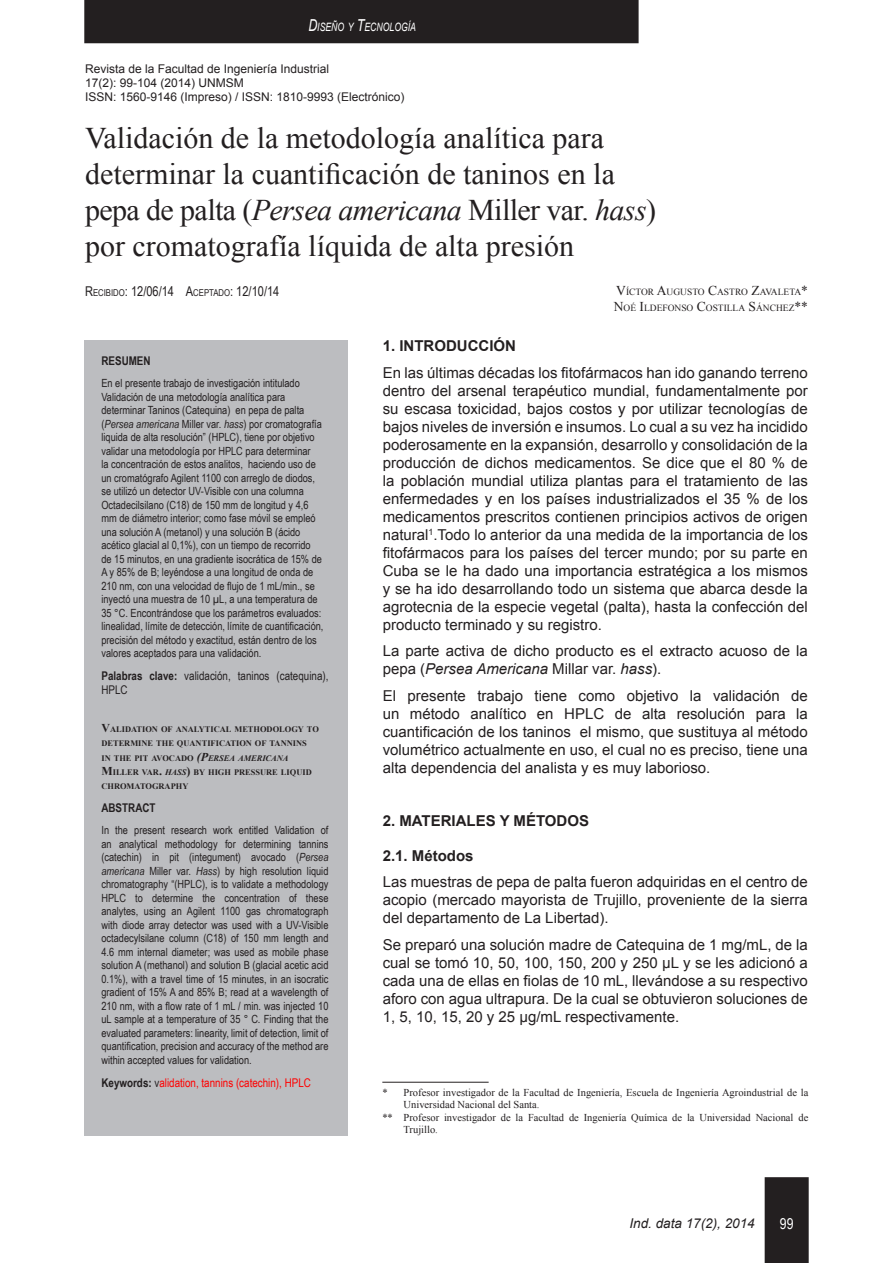
<style>
.page{position:relative;width:893px;height:1263px;background:#fff}
.page>*{position:absolute;margin:0;border:0;box-sizing:border-box;transform-origin:0 0}
.Titulo{font:30px/36px "Times New Roman";color:#231f20}
.CUERPO_TX{font:15px/18px "Arial";color:#231f20;text-align:justify}
.SUBTITULO_1{font:700 15px "Arial";color:#231f20}
.SUB_2{font:700 15px "Arial";color:#231f20}
.t1{font:15px "Arial Narrow";color:#fff}
.recibido{font:13.5px "Arial Narrow";color:#231f20}
.t2{font:italic 13.5px "Arial";color:#231f20}
.t3{font:12px "Arial";color:#231f20}
.resumen{font:12px/14.4px "Arial Narrow";color:#231f20}
.resumen-2{font:12px "Arial Narrow";color:#f00}
.resumen-3{font:700 12px "Arial Narrow";color:#231f20}
.t4{font:italic 11.55px "Arial";color:#fff;scale:.75 1}
.resumen-4{font:11.25px/13.5px "Arial Narrow";color:#231f20}
.pie_de_pagina{font:10.5px/12.6px "Times New Roman";color:#231f20}
.Autores{font:9.45px "Times New Roman";color:#231f20}
.titulo_en_ingles{font:700 8.4px/14.4px "Times New Roman";color:#231f20}
.s1{font-size:16.5px}
.s2{font-style:italic}
.s3{font-size:9.45px}
.s4{font-weight:700}
.s5{font-size:12px}
.s6{font-style:italic;font-size:12px}
.s7{font-weight:700;color:#231f20}
.s8{color:#231f20}
.s9{font-size:13.5px}
.s10{color:#222}
</style>
<div class="page">
<div style="left:765px;top:1177px;width:44px;height:86px;background:#231f20"></div>
<div style="left:84px;top:0;width:555px;height:43px;background:#231f20"></div>
<div style="left:84px;top:340px;width:264px;height:795px;background:#bcbdc0"></div>
<hr style="left:382px;top:1082px;width:107px;height:1px;background:#231f20">
<p class="t4" style="left:308px;top:19px;width:145px"><span class="s1">D</span>ISEÑO Y <span class="s1">T</span>ECNOLOGÍA</p>
<p class="t3" style="left:85px;top:60px;width:246px">Revista de la Facultad de Ingeniería Industrial</p>
<p class="t3" style="left:85px;top:75px;width:160px">17(2): 99-104 (2014) UNMSM</p>
<p class="t3" style="left:85px;top:89px;width:321px">ISSN: 1560-9146 (Impreso) / ISSN: 1810-9993 (Electrónico)</p>
<p class="Titulo" style="left:85px;top:120px;width:573px">Validación de la metodología analítica para determinar la cuantificación de taninos en la pepa de palta (<span class="s2">Persea americana</span> Miller var. <span class="s2">hass</span>) por cromatografía líquida de alta presión</p>
<p class="recibido" style="left:85px;top:281px;width:196px">R<span class="s3">ECIBIDO</span>: 12/06/14 A<span class="s3">CEPTADO</span>: 12/10/14</p>
<p class="resumen-3" style="left:101px;top:352px;width:51px">RESUMEN</p>
<p class="resumen-4" style="left:101px;top:376px;width:224px">En el presente trabajo de investigación intitulado Validación de una metodología analítica para determinar Taninos (Catequina) en pepa de palta (<span class="s2">Persea americana</span> Miller var. <span class="s2">hass</span>) por cromatografía liquida de alta resolución” (HPLC), tiene por objetivo validar una metodología por HPLC para determinar<br>la concentración de estos analitos, haciendo uso de un cromatógrafo Agilent 1100 con arreglo de diodos, se utilizó un detector UV-Visible con una columna Octadecilsilano (C18) de 150 mm de longitud y 4,6 mm de diámetro interior; como fase móvil se empleó una solución A (metanol) y una solución B (ácido acético glacial al 0,1%), con un tiempo de recorrido de 15 minutos, en una gradiente isocrática de 15% de A y 85% de B; leyéndose a una longitud de onda de 210 nm, con una velocidad de flujo de 1 mL/min., se inyectó una muestra de 10 µL, a una temperatura de 35 °C. Encontrándose que los parámetros evaluados: linealidad, límite de detección, límite de cuantificación, precisión del método y exactitud, están dentro de los valores aceptados para una validación.</p>
<p class="resumen" style="left:101px;top:668px;width:229px"><span class="s4">Palabras clave:</span> validación, taninos (catequina),<br>HPLC</p>
<p class="titulo_en_ingles" style="left:101px;top:721px;width:219px"><span class="s5">V</span>ALIDATION OF ANALYTICAL METHODOLOGY TO DETERMINE THE QUANTIFICATION OF TANNINS<br>IN THE PIT AVOCADO <span class="s6">(P</span><span class="s2">ERSEA AMERICANA </span><span class="s5">M</span>ILLER VAR<span class="s5">.</span> <span class="s2">HASS</span><span class="s5">)</span> BY HIGH PRESSURE LIQUID CHROMATOGRAPHY</p>
<p class="resumen-3" style="left:101px;top:799px;width:56px">ABSTRACT</p>
<p class="resumen-4" style="left:101px;top:823px;width:229px;text-align:justify">In the present research work entitled Validation of an analytical methodology for determining tannins (catechin) in pit (integument) avocado (<span class="s2">Persea americana</span> Miller var. <span class="s2">Hass</span>) by high resolution liquid chromatography “(HPLC), is to validate a methodology HPLC to determine the concentration of these analytes, using an Agilent 1100 gas chromatograph with diode array detector was used with a UV-Visible octadecylsilane column (C18) of 150 mm length and 4.6 mm internal diameter; was used as mobile phase solution A (methanol) and solution B (glacial acetic acid 0.1%), with a travel time of 15 minutes, in an isocratic gradient of 15% A and 85% B; read at a wavelength of 210 nm, with a flow rate of 1 mL / min. was injected 10 uL sample at a temperature of 35 ° C. Finding that the evaluated parameters: linearity, limit of detection, limit of quantification, precision and accuracy of the method are within accepted values for validation.</p>
<p class="resumen-2" style="left:101px;top:1074px;width:211px"><span class="s7">Keywords:</span> <span class="s8">v</span>alidation, tannins (catechin), HPLC</p>
<p class="Autores" style="left:616px;top:286px;width:151px"><span class="s9">V</span>ÍCTOR <span class="s9">A</span>UGUSTO <span class="s9">C</span>ASTRO <span class="s9">Z</span>AVA</p>
<p class="Autores" style="left:778px;top:286px;width:32px">LETA<span class="s9">*</span></p>
<p class="Autores" style="left:614px;top:302px;width:196px"><span class="s9">N</span>OÉ <span class="s9">I</span>LDEFONSO <span class="s9">C</span>OSTILLA <span class="s9">S</span>ÁNCHEZ<span class="s9">**</span></p>
<p class="SUBTITULO_1" style="left:383px;top:336px;width:135px">1. INTRODUCCIÓN</p>
<p class="CUERPO_TX" style="left:383px;top:363px;width:427px">En las últimas décadas los fitofármacos han ido ganando terreno dentro del arsenal terapéutico mundial, fundamentalmente por su escasa toxicidad, bajos costos y por utilizar tecnologías de bajos niveles de inversión e insumos. Lo cual a su vez ha incidido poderosamente en la expansión, desarrollo y consolidación de la producción de dichos medicamentos. Se dice que el 80 % de la población mundial utiliza plantas para el tratamiento de las enfermedades y en los países industrializados el 35 % de los medicamentos prescritos contienen principios activos de origen natural<sup>1</sup>.Todo lo anterior da una medida de la importancia de los fitofármacos para los países del tercer mundo; por su parte en Cuba se le ha dado una importancia estratégica a los mismos y se ha ido desarrollando todo un sistema que abarca desde la agrotecnia de la especie vegetal (palta), hasta la confección del producto terminado y su registro.</p>
<p class="CUERPO_TX" style="left:383px;top:642px;width:427px">La parte activa de dicho producto es el extracto acuoso de la pepa (<span class="s2">Persea Americana</span> Millar var. <span class="s2">hass</span><span class="s10">)</span>.</p>
<p class="CUERPO_TX" style="left:383px;top:686px;width:427px">El presente trabajo tiene como objetivo la validación de un método analítico en HPLC de alta resolución para la cuantificación de los taninos el mismo, que sustituya al método volumétrico actualmente en uso, el cual no es preciso, tiene una alta dependencia del analista y es muy laborioso.</p>
<p class="SUBTITULO_1" style="left:383px;top:810px;width:208px">2. MATERIALES Y MÉTODOS</p>
<p class="SUB_2" style="left:383px;top:845px;width:92px">2.1. Métodos</p>
<p class="CUERPO_TX" style="left:383px;top:873px;width:427px">Las muestras de pepa de palta fueron adquiridas en el centro de acopio (mercado mayorista de Trujillo, proveniente de la sierra del departamento de La Libertad).</p>
<p class="CUERPO_TX" style="left:383px;top:936px;width:427px">Se preparó una solución madre de Catequina de 1 mg/mL, de la cual se tomó 10, 50, 100, 150, 200 y 250 µL y se les adicionó a cada una de ellas en fiolas de 10 mL, llevándose a su respectivo aforo con agua ultrapura. De la cual se obtuvieron soluciones de 1, 5, 10, 15, 20 y 25 µg/mL respectivamente.</p>
<p class="pie_de_pagina" style="left:404px;top:1086px;width:406px;text-indent:-21px">* Profesor investigador de la Facultad de Ingeniería, Escuela de Ingeniería Agroindustrial de la<br>Universidad Nacional del Santa.</p>
<p class="pie_de_pagina" style="left:404px;top:1111px;width:406px;text-indent:-21px">** Profesor investigador de la Facultad de Ingeniería Química de la Universidad Nacional de<br>Trujillo.</p>
<p class="t2" style="left:629px;top:1215px;width:127px">Ind. data 17(2), 2014</p>
<p class="t1" style="left:780px;top:1213px;width:15px">99</p>
</div>
